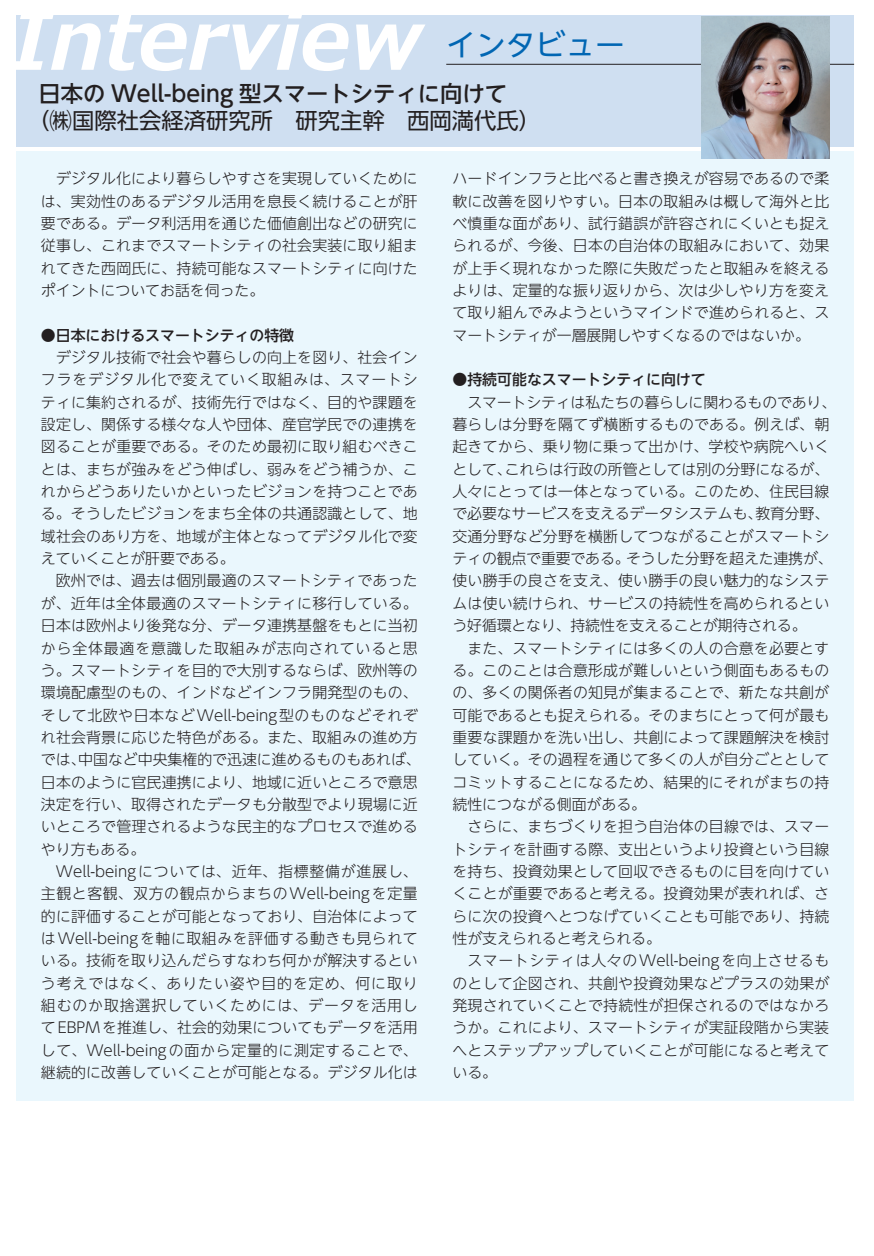
<style>
.page{position:relative;width:874px;height:1256px;background:#fff}
.page>*{position:absolute;margin:0;border:0;box-sizing:border-box;transform-origin:0 0}
.t1{font:italic 700 80.67px "Meiryo UI";color:#fff}
.t2{font:29.75px "UD Shin Go NT Pr 6 N";color:#0166b3}
.t3{font:500 22.4px "UD Shin Go NT Pr 6 N";color:#231f20}
.t4{font:22.4px "UD Shin Go NT Pr 6 N";color:#231f20}
.t5{font:300 14.88px/22.4px "UD Shin Go NT Pr 6 N";letter-spacing:.015em;color:#231f20;text-align:justify}
.t6{font:500 14.88px "UD Shin Go NT Pr 6 N";color:#231f20}
</style>
<div class="page">
<div style="left:16px;top:15px;width:837px;height:131px;background:#cfdff1"></div>
<hr style="left:446px;top:64px;width:407px;height:1px;background:#231f20">
<div style="left:16px;top:151px;width:837px;height:949px;background:#eaf7fd"></div>
<img style="left:701px;top:16px;width:127px;height:142px">
<h1 class="t1" style="left:10px;top:-16px;width:413px">Interview</h1>
<h2 class="t2" style="left:446px;top:21px;width:180px">インタビュー</h2>
<h3 class="t3" style="left:38px;top:75px;width:470px">日本の Well-being 型スマートシティに向けて</h3>
<h3 class="t4" style="left:27px;top:102px;width:515px">（㈱国際社会経済研究所　研究主幹　西岡満代氏）</h3>
<p class="t5" style="left:41px;top:167px;width:378px;text-indent:15px">デジタル化により暮らしやすさを実現していくためには、実効性のあるデジタル活用を息長く続けることが肝要である。データ利活用を通じた価値創出などの研究に従事し、これまでスマートシティの社会実装に取り組まれてきた西岡氏に、持続可能なスマートシティに向けたポイントについてお話を伺った。</p>
<p class="t6" style="left:41px;top:323px;width:254px">●日本におけるスマートシティの特徴</p>
<p class="t5" style="left:41px;top:345px;width:378px;text-indent:15px">デジタル技術で社会や暮らしの向上を図り、社会インフラをデジタル化で変えていく取組みは、スマートシティに集約されるが、技術先行ではなく、目的や課題を設定し、関係する様々な人や団体、産官学民での連携を図ることが重要である。そのため最初に取り組むべきことは、まちが強みをどう伸ばし、弱みをどう補うか、これからどうありたいかといったビジョンを持つことである。そうしたビジョンをまち全体の共通認識として、地域社会のあり方を、地域が主体となってデジタル化で変えていくことが肝要である。</p>
<p class="t5" style="left:41px;top:569px;width:381px;text-align:left;text-indent:15px">欧州では、過去は個別最適のスマートシティであったが、近年は全体最適のスマートシティに移行している。日本は欧州より後発な分、データ連携基盤をもとに当初から全体最適を意識した取組みが志向されていると思う。スマートシティを目的で大別するならば、欧州等の環境配慮型のもの、インドなどインフラ開発型のもの、そして北欧や日本などWell-being型のものなどそれぞれ社会背景に応じた特色がある。また、取組みの進め方では、中国など中央集権的で迅速に進めるものもあれば、日本のように官民連携により、地域に近いところで意思決定を行い、取得されたデータも分散型でより現場に近いところで管理されるような民主的なプロセスで進めるやり方もある。</p>
<p class="t5" style="left:41px;top:859px;width:378px;text-indent:15px">Well-beingについては、近年、指標整備が進展し、主観と客観、双方の観点からまちのWell-beingを定量的に評価することが可能となっており、自治体によってはWell-beingを軸に取組みを評価する動きも見られている。技術を取り込んだらすなわち何かが解決するという考えではなく、ありたい姿や目的を定め、何に取り組むのか取捨選択していくためには、データを活用してEBPMを推進し、社会的効果についてもデータを活用して、Well-beingの面から定量的に測定することで、継続的に改善していくことが可能となる。デジタル化は</p>
<p class="t5" style="left:452px;top:167px;width:378px">ハードインフラと比べると書き換えが容易であるので柔軟に改善を図りやすい。日本の取組みは概して海外と比べ慎重な面があり、試行錯誤が許容されにくいとも捉えられるが、今後、日本の自治体の取組みにおいて、効果が上手く現れなかった際に失敗だったと取組みを終えるよりは、定量的な振り返りから、次は少しやり方を変えて取り組んでみようというマインドで進められると、スマートシティが一層展開しやすくなるのではないか。</p>
<p class="t6" style="left:452px;top:367px;width:254px">●持続可能なスマートシティに向けて</p>
<p class="t5" style="left:452px;top:390px;width:385px;text-align:left;text-indent:15px">スマートシティは私たちの暮らしに関わるものであり、暮らしは分野を隔てず横断するものである。例えば、朝起きてから、乗り物に乗って出かけ、学校や病院へいくとして、これらは行政の所管としては別の分野になるが、人々にとっては一体となっている。このため、住民目線で必要なサービスを支えるデータシステムも、教育分野、交通分野など分野を横断してつながることがスマートシティの観点で重要である。そうした分野を超えた連携が、使い勝手の良さを支え、使い勝手の良い魅力的なシステムは使い続けられ、サービスの持続性を高められるという好循環となり、持続性を支えることが期待される。</p>
<p class="t5" style="left:452px;top:636px;width:378px;text-indent:15px">また、スマートシティには多くの人の合意を必要とする。このことは合意形成が難しいという側面もあるものの、多くの関係者の知見が集まることで、新たな共創が可能であるとも捉えられる。そのまちにとって何が最も重要な課題かを洗い出し、共創によって課題解決を検討していく。その過程を通じて多くの人が自分ごととしてコミットすることになるため、結果的にそれがまちの持続性につながる側面がある。</p>
<p class="t5" style="left:452px;top:814px;width:378px;text-indent:15px">さらに、まちづくりを担う自治体の目線では、スマートシティを計画する際、支出というより投資という目線を持ち、投資効果として回収できるものに目を向けていくことが重要であると考える。投資効果が表れれば、さらに次の投資へとつなげていくことも可能であり、持続性が支えられると考えられる。</p>
<p class="t5" style="left:452px;top:948px;width:378px;text-indent:15px">スマートシティは人々のWell-beingを向上させるものとして企図され、共創や投資効果などプラスの効果が発現されていくことで持続性が担保されるのではなかろうか。これにより、スマートシティが実証段階から実装へとステップアップしていくことが可能になると考えている。</p>
</div>
